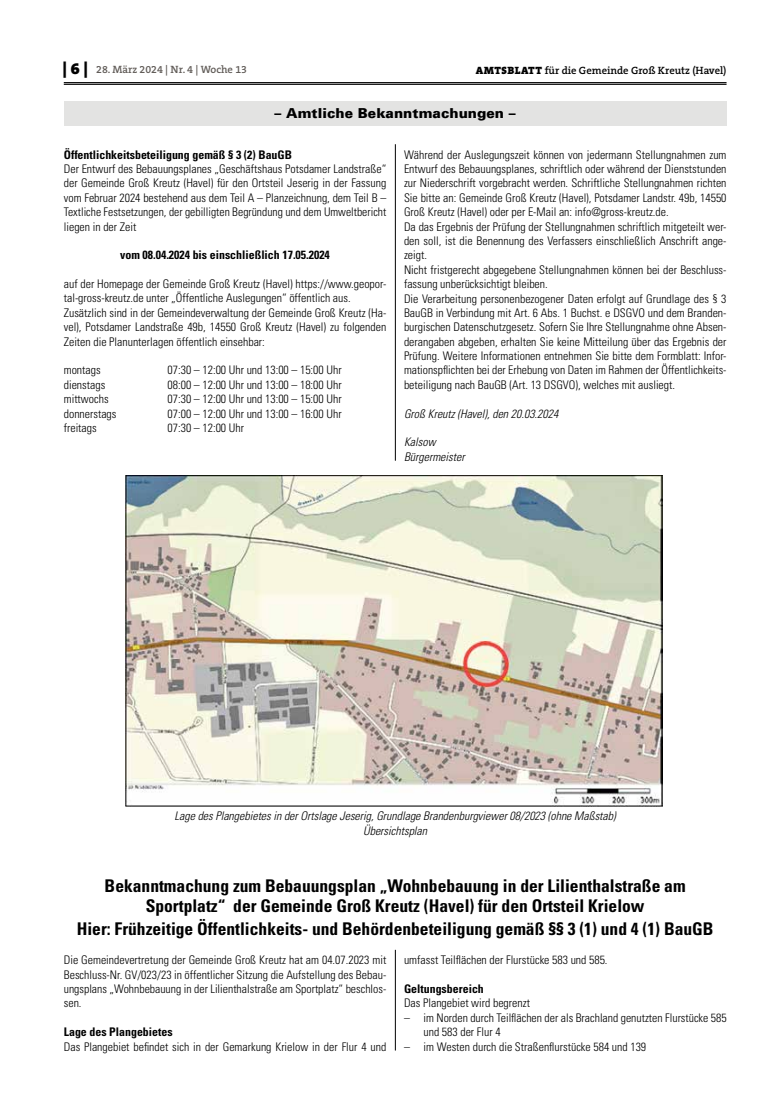
<style>
.page{position:relative;width:762px;height:1117px;background:#fff}
.page>*{position:absolute;margin:0;border:0;box-sizing:border-box;transform-origin:0 0}
.t1{font:700 condensed 17.5px/20px "Univers";color:#000;text-align:center}
.t2{font:900 13.75px "Univers 75";letter-spacing:.005em;color:#000}
.t3{font:300 condensed 11.88px/14.4px "Univers";color:#000}
.t4{font:italic 300 condensed 11.88px/14.4px "Univers";color:#000;text-align:center}
.t5{font:700 condensed 11.88px "Univers";color:#000}
.t6{font:600 10.62px "The Serif B W6";color:#000}
.t7{font:600 10.62px "The Serif B W6";color:#615c58}
.s1{font-family:"The Serif B W9";font-weight:900;font-size:16.25px;color:#000}
.s2{font-family:"The Serif B W9";font-weight:900}
</style>
<div class="page">
<hr style="left:64px;top:82px;width:662px;height:1px;background:#000">
<hr style="left:64px;top:84px;width:662px;height:1px;background:#000">
<div style="left:64px;top:101px;width:662px;height:25px;background:#e3e3e2"></div>
<img style="left:126px;top:475px;width:537px;height:330px">
<hr style="left:395px;top:144px;width:1px;height:316px;background:#000">
<hr style="left:395px;top:949px;width:1px;height:101px;background:#000">
<p class="t7" style="left:63px;top:63px;width:186px"><span class="s1">| 6 |</span> 28. März 2024 | Nr. 4 | Woche 13</p>
<p class="t6" style="left:476px;top:63px;width:252px"><span class="s2">AMTSBLATT</span> für die Gemeinde Groß Kreutz (Havel)</p>
<p class="t2" style="left:275px;top:104px;width:243px">– Amtliche Bekanntmachungen –</p>
<p class="t5" style="left:64px;top:147px;width:230px">Öffentlichkeitsbeteiligung gemäß § 3 (2) BauGB</p>
<p class="t3" style="left:64px;top:162px;width:324px;text-align:justify">Der Entwurf des Bebauungsplanes „Geschäftshaus Potsdamer Landstraße“ der Gemeinde Groß Kreutz (Havel) für den Ortsteil Jeserig in der Fassung vom Februar 2024 bestehend aus dem Teil A – Planzeichnung, dem Teil B – Textliche Festsetzungen, der gebilligten Begründung und dem Umweltbericht liegen in der Zeit</p>
<p class="t5" style="left:120px;top:248px;width:211px">vom 08.04.2024 bis einschließlich 17.05.2024</p>
<p class="t3" style="left:64px;top:276px;width:324px">auf der Homepage der Gemeinde Groß Kreutz (Havel) https://www.geopor&shy;tal-gross-kreutz.de unter „Öffentliche Auslegungen“ öffentlich aus.<br>Zusätzlich sind in der Gemeindeverwaltung der Gemeinde Groß Kreutz (Ha&shy;vel), Potsdamer Landstraße 49b, 14550 Groß Kreutz (Havel) zu folgenden Zeiten die Planunterlagen öffentlich einsehbar:</p>
<p class="t3" style="left:64px;top:363px;width:38px">montags</p>
<p class="t3" style="left:168px;top:363px;width:176px">07:30 – 12:00 Uhr und 13:00 – 15:00 Uhr</p>
<p class="t3" style="left:64px;top:377px;width:43px">dienstags</p>
<p class="t3" style="left:168px;top:377px;width:176px">08:00 – 12:00 Uhr und 13:00 – 18:00 Uhr</p>
<p class="t3" style="left:64px;top:392px;width:46px">mittwochs</p>
<p class="t3" style="left:168px;top:392px;width:176px">07:30 – 12:00 Uhr und 13:00 – 15:00 Uhr</p>
<p class="t3" style="left:64px;top:406px;width:54px">donnerstags</p>
<p class="t3" style="left:168px;top:406px;width:176px">07:00 – 12:00 Uhr und 13:00 – 16:00 Uhr</p>
<p class="t3" style="left:64px;top:420px;width:34px">freitags</p>
<p class="t3" style="left:168px;top:420px;width:78px">07:30 – 12:00 Uhr</p>
<p class="t3" style="left:404px;top:147px;width:324px">Während der Auslegungszeit können von jedermann Stellungnahmen zum Entwurf des Bebauungsplanes, schriftlich oder während der Dienststunden zur Niederschrift vorgebracht werden. Schriftliche Stellungnahmen richten Sie bitte an: Gemeinde Groß Kreutz (Havel), Potsdamer Landstr. 49b, 14550<br>Groß Kreutz (Havel) oder per E-Mail an: info@gross-kreutz.de.<br>Da das Ergebnis der Prüfung der Stellungnahmen schriftlich mitgeteilt wer&shy;den soll, ist die Benennung des Verfassers einschließlich Anschrift ange&shy;zeigt.<br>Nicht fristgerecht abgegebene Stellungnahmen können bei der Beschluss&shy;fassung unberücksichtigt bleiben.<br>Die Verarbeitung personenbezogener Daten erfolgt auf Grundlage des § 3<br>BauGB in Verbindung mit Art. 6 Abs. 1 Buchst. e DSGVO und dem Branden&shy;burgischen Datenschutzgesetz. Sofern Sie Ihre Stellungnahme ohne Absen&shy;derangaben abgeben, erhalten Sie keine Mitteilung über das Ergebnis der Prüfung. Weitere Informationen entnehmen Sie bitte dem Formblatt: Infor&shy;mationspflichten bei der Erhebung von Daten im Rahmen der Öffentlichkeits&shy;beteiligung nach BauGB (Art. 13 DSGVO), welches mit ausliegt.</p>
<p class="t4" style="left:404px;top:406px;width:156px">Groß Kreutz (Havel), den 20.03.2024</p>
<p class="t4" style="left:404px;top:435px;width:62px;text-align:left">Kalsow<br>Bürgermeister</p>
<p class="t4" style="left:175px;top:808px;width:443px">Lage des Plangebietes in der Ortslage Jeserig, Grundlage Brandenburgviewer 08/2023 (ohne Maßstab)<br>Übersichtsplan</p>
<h1 class="t1" style="left:105px;top:875px;width:582px">Bekanntmachung zum Bebauungsplan „Wohnbebauung in der Lilienthalstraße am<br>Sportplatz“ der Gemeinde Groß Kreutz (Havel) für den Ortsteil Krielow</h1>
<h1 class="t1" style="left:77px;top:918px;width:638px">Hier: Frühzeitige Öffentlichkeits- und Behördenbeteiligung gemäß §§ 3 (1) und 4 (1) BauGB</h1>
<p class="t3" style="left:64px;top:952px;width:324px;text-align:justify">Die Gemeindevertretung der Gemeinde Groß Kreutz hat am 04.07.2023 mit Beschluss-Nr. GV/023/23 in öffentlicher Sitzung die Aufstellung des Bebau&shy;ungsplans „Wohnbebauung in der Lilienthalstraße am Sportplatz“ beschlos&shy;sen.</p>
<p class="t5" style="left:64px;top:1024px;width:110px">Lage des Plangebietes</p>
<p class="t3" style="left:64px;top:1038px;width:324px">Das Plangebiet befindet sich in der Gemarkung Krielow in der Flur 4 und</p>
<p class="t3" style="left:404px;top:952px;width:205px">umfasst Teilflächen der Flurstücke 583 und 585.</p>
<p class="t5" style="left:404px;top:981px;width:81px">Geltungsbereich</p>
<p class="t3" style="left:404px;top:995px;width:127px">Das Plangebiet wird begrenzt</p>
<p class="t3" style="left:423px;top:1010px;width:305px;text-indent:-19px">– im Norden durch Teilflächen der als Brachland genutzten Flurstücke 585 und 583 der Flur 4</p>
<p class="t3" style="left:404px;top:1038px;width:244px">– im Westen durch die Straßenflurstücke 584 und 139</p>
</div>
